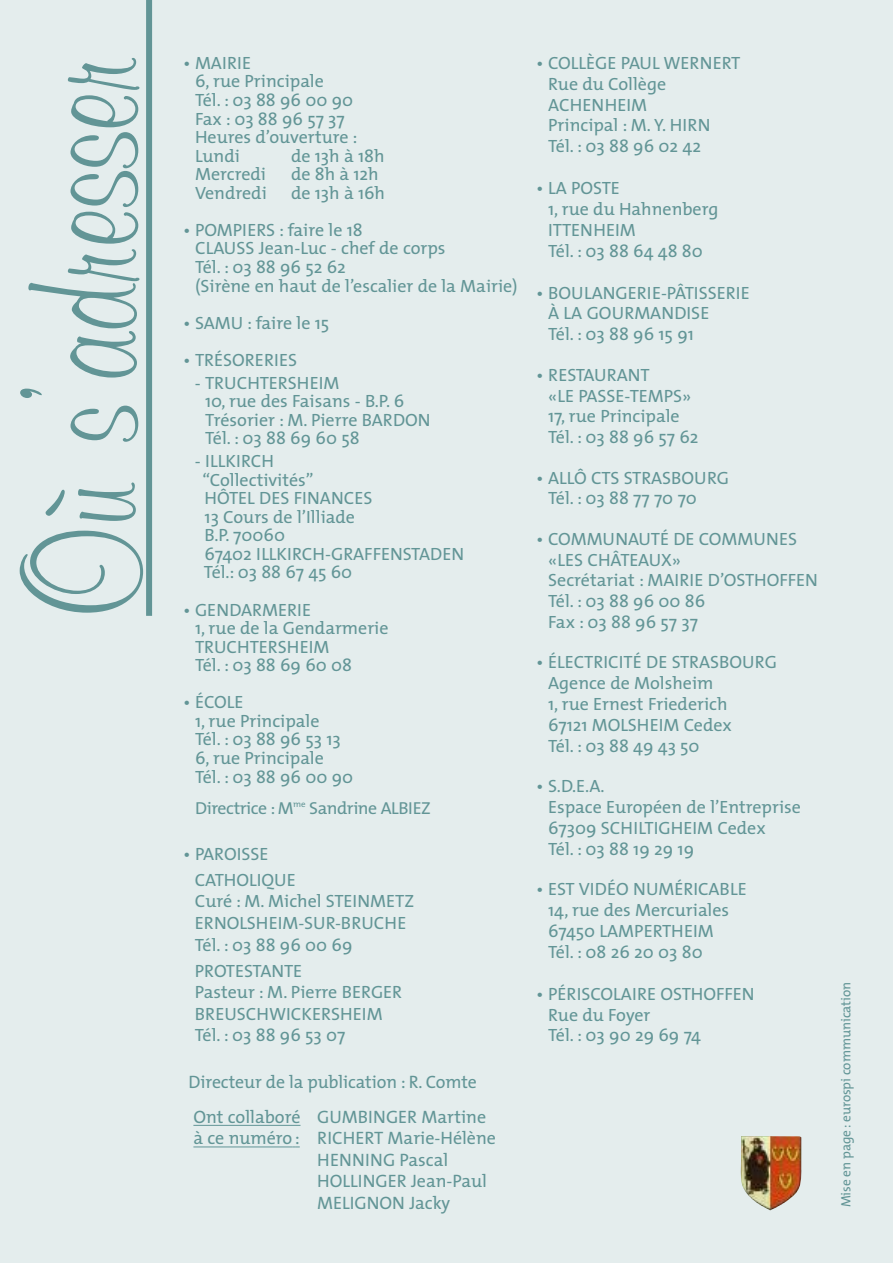
<style>
.page{position:relative;width:893px;height:1263px;background:#e4eded}
.page>*{position:absolute;margin:0;border:0;box-sizing:border-box;transform-origin:0 0}
.t1{font:165px "Murray Hill BT";color:#629596}
.t2{font:18px/21.6px "The Mix";color:#629596}
.t3{font:17.85px/20.9px "The Mix";color:#629596}
.t4{font:17.4px "The Mix";letter-spacing:-.025em;color:#629596}
.t5{font:13.5px "The Mix";letter-spacing:-.005em;color:#629596}
</style>
<div class="page">
<img style="left:741px;top:1136px;width:60px;height:74px">
<div style="left:146px;top:0;width:6px;height:616px;background:#629596"></div>
<hr style="left:193px;top:1125px;width:107px;height:1px;background:#629596">
<hr style="left:193px;top:1147px;width:99px;height:1px;background:#629596">
<h1 class="t1" style="left:22px;top:618px;width:562px;rotate:-90deg">Où s’adresser</h1>
<p class="t3" style="left:195px;top:56px;width:164px;line-height:18.6px;text-indent:-12px">• MAIRIE<br>6, rue Principale<br>Tél. : 03 88 96 00 90<br>Fax : 03 88 96 57 37<br>Heures d’ouverture :<br>Lundi</p>
<p class="t3" style="left:291px;top:147px;width:95px">de 13h à 18h</p>
<p class="t3" style="left:195px;top:166px;width:73px">Mercredi</p>
<p class="t3" style="left:291px;top:166px;width:89px">de 8h à 12h</p>
<p class="t3" style="left:195px;top:184px;width:73px">Vendredi</p>
<p class="t3" style="left:291px;top:184px;width:96px">de 13h à 16h</p>
<p class="t3" style="left:195px;top:223px;width:324px;line-height:18.6px;text-indent:-12px">• POMPIERS : faire le 18<br>CLAUSS Jean-Luc - chef de corps<br>Tél. : 03 88 96 52 62<br>(Sirène en haut de l’escalier de la Mairie)</p>
<p class="t3" style="left:183px;top:314px;width:148px">• SAMU : faire le 15</p>
<p class="t3" style="left:183px;top:351px;width:116px">• TRÉSORERIES</p>
<p class="t3" style="left:205px;top:375px;width:227px;line-height:18.6px;text-indent:-10px">- TRUCHTERSHEIM<br>10, rue des Faisans - B.P. 6<br>Trésorier : M. Pierre BARDON<br>Tél. : 03 88 69 60 58</p>
<p class="t3" style="left:202px;top:454px;width:263px;line-height:18.6px;text-indent:-7px">- ILLKIRCH<br>“Collectivités”<br>HÔTEL DES FINANCES<br>13 Cours de l’Illiade<br>B.P. 70060<br>67402 ILLKIRCH-GRAFFENSTADEN<br>Tél.: 03 88 67 45 60</p>
<p class="t3" style="left:195px;top:602px;width:195px;line-height:18.6px;text-indent:-12px">• GENDARMERIE<br>1, rue de la Gendarmerie<br>TRUCHTERSHEIM<br>Tél. : 03 88 69 60 08</p>
<p class="t3" style="left:195px;top:695px;width:160px;line-height:18.6px;text-indent:-12px">• ÉCOLE<br>1, rue Principale<br>Tél. : 03 88 96 53 13<br>6, rue Principale<br>Tél. : 03 88 96 00 90</p>
<p class="t4" style="left:195px;top:802px;width:237px">Directrice : M<sup>me</sup> Sandrine ALBIEZ</p>
<p class="t3" style="left:195px;top:843px;width:103px;line-height:26px;text-indent:-12px">• PAROISSE<br>CATHOLIQUE</p>
<p class="t3" style="left:195px;top:893px;width:221px;line-height:21.6px">Curé : M. Michel STEINMETZ<br>ERNOLSHEIM-SUR-BRUCHE<br>Tél. : 03 88 96 00 69</p>
<p class="t3" style="left:195px;top:962px;width:209px;line-height:21.6px">PROTESTANTE<br>Pasteur : M. Pierre BERGER<br>BREUSCHWICKERSHEIM<br>Tél. : 03 88 96 53 07</p>
<p class="t2" style="left:189px;top:1074px;width:290px">Directeur de la publication : R. Comte</p>
<p class="t2" style="left:193px;top:1108px;width:109px">Ont collaboré à ce numéro :</p>
<p class="t2" style="left:317px;top:1108px;width:180px">GUMBINGER Martine<br>RICHERT Marie-Hélène<br>HENNING Pascal<br>HOLLINGER Jean-Paul<br>MELIGNON Jacky</p>
<p class="t3" style="left:548px;top:55px;width:194px;text-indent:-12px">• COLLÈGE PAUL WERNERT<br>Rue du Collège<br>ACHENHEIM<br>Principal : M. Y. HIRN<br>Tél. : 03 88 96 02 42</p>
<p class="t3" style="left:548px;top:180px;width:172px;text-indent:-12px">• LA POSTE<br>1, rue du Hahnenberg<br>ITTENHEIM<br>Tél. : 03 88 64 48 80</p>
<p class="t3" style="left:548px;top:284px;width:203px;text-indent:-12px">• BOULANGERIE-PÂTISSERIE<br>À LA GOURMANDISE<br>Tél. : 03 88 96 15 91</p>
<p class="t3" style="left:548px;top:366px;width:152px;text-indent:-12px">• RESTAURANT<br>«LE PASSE-TEMPS»<br>17, rue Principale<br>Tél. : 03 88 96 57 62</p>
<p class="t3" style="left:548px;top:469px;width:182px;text-indent:-12px">• ALLÔ CTS STRASBOURG<br>Tél. : 03 88 77 70 70</p>
<p class="t3" style="left:548px;top:530px;width:271px;text-indent:-12px">• COMMUNAUTÉ DE COMMUNES «LES CHÂTEAUX»<br>Secrétariat : MAIRIE D’OSTHOFFEN<br>Tél. : 03 88 96 00 86<br>Fax : 03 88 96 57 37</p>
<p class="t3" style="left:548px;top:654px;width:230px;text-indent:-12px">• ÉLECTRICITÉ DE STRASBOURG<br>Agence de Molsheim<br>1, rue Ernest Friederich<br>67121 MOLSHEIM Cedex<br>Tél. : 03 88 49 43 50</p>
<p class="t3" style="left:548px;top:778px;width:254px;text-indent:-12px">• S.D.E.A.<br>Espace Européen de l’Entreprise<br>67309 SCHILTIGHEIM Cedex<br>Tél. : 03 88 19 29 19</p>
<p class="t3" style="left:548px;top:881px;width:200px;text-indent:-12px">• EST VIDÉO NUMÉRICABLE<br>14, rue des Mercuriales<br>67450 LAMPERTHEIM<br>Tél. : 08 26 20 03 80</p>
<p class="t3" style="left:548px;top:985px;width:208px;text-indent:-12px">• PÉRISCOLAIRE OSTHOFFEN<br>Rue du Foyer<br>Tél. : 03 90 29 69 74</p>
<p class="t5" style="left:841px;top:1207px;width:227px;rotate:-90deg">Mise en page : eurospi communication</p>
</div>
